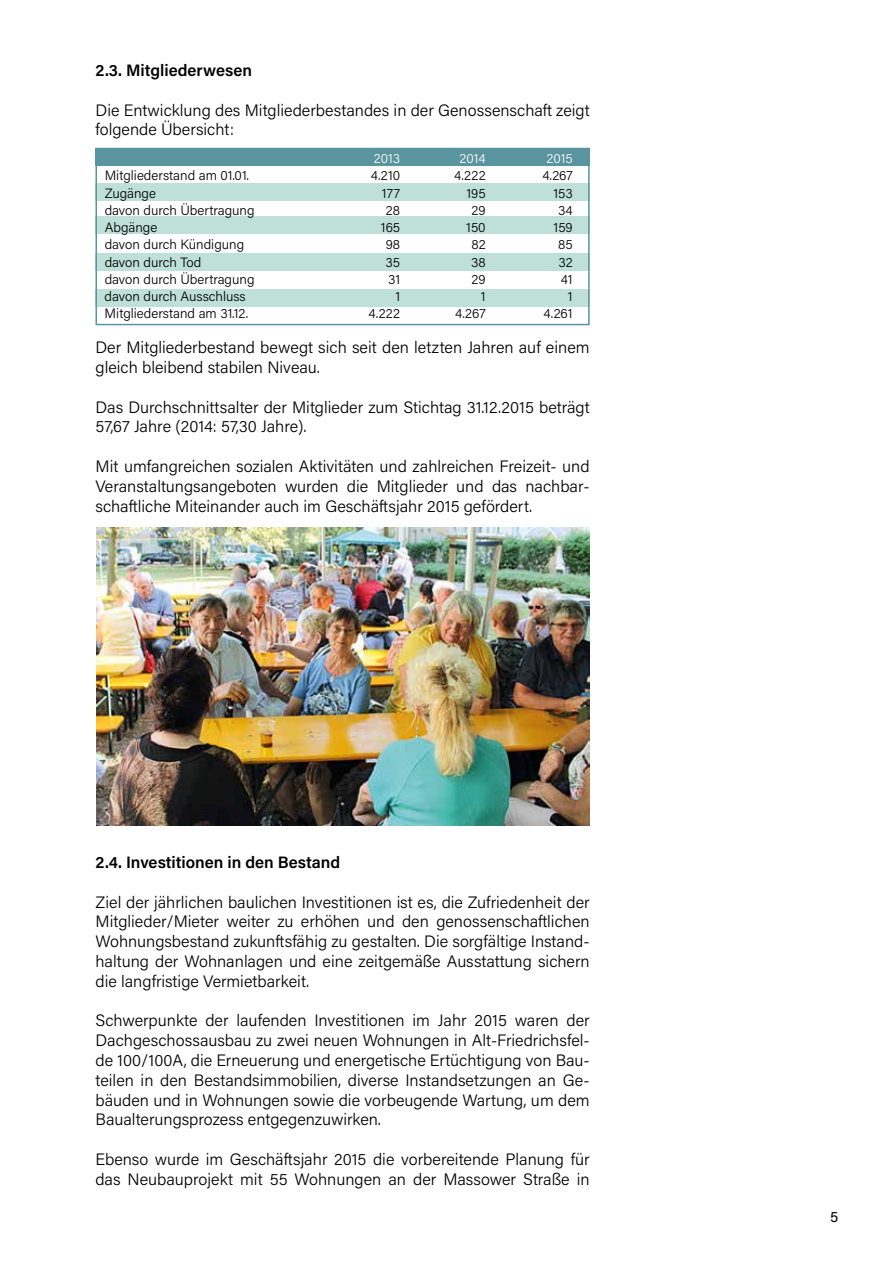
<style>
.page{position:relative;width:893px;height:1263px;background:#fff}
.page>*{position:absolute;margin:0;border:0;box-sizing:border-box;transform-origin:0 0}
.t1{font:300 16.5px/19.8px "Acumin Pro";color:#000}
.t2{font:600 16.5px "Acumin Pro";color:#000}
.t3{font:15px "Acumin Pro";color:#000}
.t4{font:300 13.5px "Acumin Pro";color:#000}
.t5{font:300 13.5px "Acumin Pro";color:#fff}
</style>
<div class="page">
<div style="left:95px;top:148px;width:495px;height:18px;background:#5a949f"></div>
<div style="left:95px;top:183px;width:495px;height:18px;background:#bee0d8"></div>
<div style="left:95px;top:216px;width:495px;height:18px;background:#bee0d8"></div>
<div style="left:95px;top:253px;width:495px;height:18px;background:#bee0d8"></div>
<div style="left:95px;top:289px;width:495px;height:18px;background:#bee0d8"></div>
<div style="left:95px;top:148px;width:495px;height:177px;border:2px solid #5a949f"></div>
<img style="left:96px;top:527px;width:494px;height:298px">
<p class="t2" style="left:95px;top:59px;width:158px">2.3. Mitgliederwesen</p>
<p class="t1" style="left:95px;top:99px;width:496px">Die Entwicklung des Mitgliederbestandes in der Genossenschaft zeigt folgende Übersicht:</p>
<p class="t5" style="left:374px;top:149px;width:28px">2013</p>
<p class="t5" style="left:459px;top:149px;width:28px">2014</p>
<p class="t5" style="left:546px;top:149px;width:28px">2015</p>
<p class="t4" style="left:105px;top:166px;width:146px">Mitgliederstand am 01.01.</p>
<p class="t4" style="left:371px;top:166px;width:31px">4.210</p>
<p class="t4" style="left:454px;top:166px;width:33px">4.222</p>
<p class="t4" style="left:542px;top:166px;width:32px">4.267</p>
<p class="t4" style="left:105px;top:183px;width:53px">Zugänge</p>
<p class="t4" style="left:382px;top:183px;width:20px">177</p>
<p class="t4" style="left:466px;top:183px;width:21px">195</p>
<p class="t4" style="left:553px;top:183px;width:21px">153</p>
<p class="t4" style="left:105px;top:201px;width:151px">davon durch Übertragung</p>
<p class="t4" style="left:386px;top:201px;width:16px">28</p>
<p class="t4" style="left:472px;top:201px;width:16px">29</p>
<p class="t4" style="left:558px;top:201px;width:16px">34</p>
<p class="t4" style="left:105px;top:218px;width:54px">Abgänge</p>
<p class="t4" style="left:381px;top:218px;width:21px">165</p>
<p class="t4" style="left:466px;top:218px;width:21px">150</p>
<p class="t4" style="left:554px;top:218px;width:21px">159</p>
<p class="t4" style="left:105px;top:235px;width:141px">davon durch Kündigung</p>
<p class="t4" style="left:386px;top:235px;width:16px">98</p>
<p class="t4" style="left:471px;top:235px;width:16px">82</p>
<p class="t4" style="left:558px;top:235px;width:16px">85</p>
<p class="t4" style="left:105px;top:252px;width:98px">davon durch Tod</p>
<p class="t4" style="left:386px;top:252px;width:16px">35</p>
<p class="t4" style="left:471px;top:252px;width:16px">38</p>
<p class="t4" style="left:558px;top:252px;width:16px">32</p>
<p class="t4" style="left:105px;top:270px;width:151px">davon durch Übertragung</p>
<p class="t4" style="left:388px;top:270px;width:14px">31</p>
<p class="t4" style="left:472px;top:270px;width:16px">29</p>
<p class="t4" style="left:561px;top:270px;width:13px">41</p>
<p class="t4" style="left:105px;top:287px;width:143px">davon durch Ausschluss</p>
<p class="t4" style="left:395px;top:287px;width:6px">1</p>
<p class="t4" style="left:481px;top:287px;width:6px">1</p>
<p class="t4" style="left:568px;top:287px;width:6px">1</p>
<p class="t4" style="left:105px;top:304px;width:145px">Mitgliederstand am 31.12.</p>
<p class="t4" style="left:369px;top:304px;width:33px">4.222</p>
<p class="t4" style="left:455px;top:304px;width:32px">4.267</p>
<p class="t4" style="left:544px;top:304px;width:31px">4.261</p>
<p class="t1" style="left:95px;top:337px;width:496px">Der Mitgliederbestand bewegt sich seit den letzten Jahren auf einem gleich bleibend stabilen Niveau.</p>
<p class="t1" style="left:95px;top:396px;width:496px">Das Durchschnittsalter der Mitglieder zum Stichtag 31.12.2015 beträgt<br>57,67 Jahre (2014: 57,30 Jahre).</p>
<p class="t1" style="left:95px;top:456px;width:496px;text-align:justify">Mit umfangreichen sozialen Aktivitäten und zahlreichen Freizeit- und Veranstaltungsangeboten wurden die Mitglieder und das nachbar&shy;schaftliche Miteinander auch im Geschäftsjahr 2015 gefördert.</p>
<p class="t2" style="left:95px;top:851px;width:246px">2.4. Investitionen in den Bestand</p>
<p class="t1" style="left:95px;top:891px;width:496px;text-align:justify">Ziel der jährlichen baulichen Investitionen ist es, die Zufriedenheit der Mitglieder/Mieter weiter zu erhöhen und den genossenschaftlichen Wohnungsbestand zukunftsfähig zu gestalten. Die sorgfältige Instand&shy;haltung der Wohnanlagen und eine zeitgemäße Ausstattung sichern die langfristige Vermietbarkeit.</p>
<p class="t1" style="left:95px;top:1010px;width:496px;text-align:justify">Schwerpunkte der laufenden Investitionen im Jahr 2015 waren der Dachgeschossausbau zu zwei neuen Wohnungen in Alt-Friedrichsfel&shy;de 100/100A, die Erneuerung und energetische Ertüchtigung von Bau&shy;teilen in den Bestandsimmobilien, diverse Instandsetzungen an Ge&shy;bäuden und in Wohnungen sowie die vorbeugende Wartung, um dem Baualterungsprozess entgegenzuwirken.</p>
<p class="t1" style="left:95px;top:1149px;width:496px">Ebenso wurde im Geschäftsjahr 2015 die vorbereitende Planung für das Neubauprojekt mit 55 Wohnungen an der Massower Straße in</p>
<p class="t3" style="left:830px;top:1206px;width:10px">5</p>
</div>
